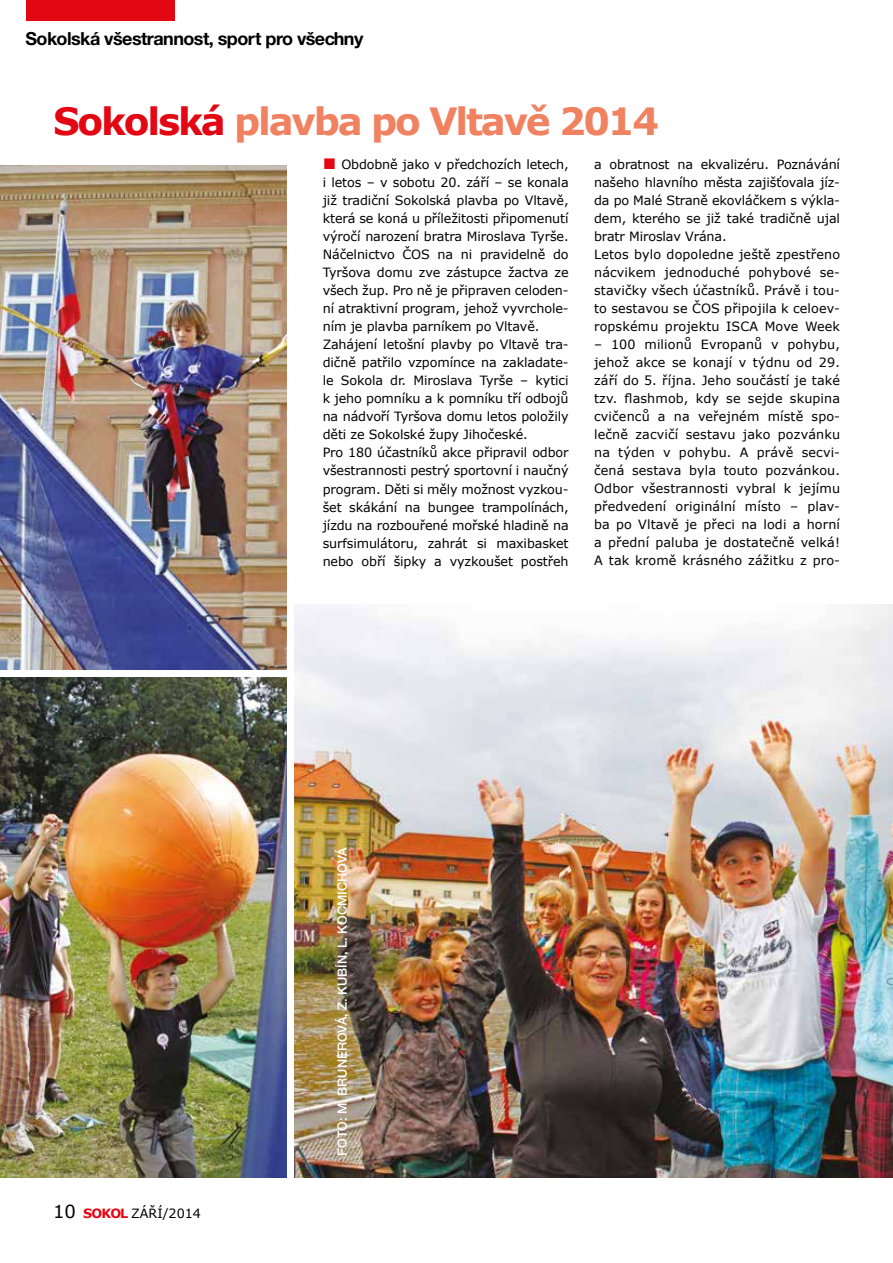
<style>
.page{position:relative;width:893px;height:1263px;background:#fff}
.page>*{position:absolute;margin:0;border:0;box-sizing:border-box;transform-origin:0 0}
.t1{font:700 37.5px "Verdana";letter-spacing:-.06em;color:#f08262}
.t2{font:700 18px "Helvetica Neue CE";letter-spacing:-.03em;color:#000}
.t3{font:12.75px/18px "Verdana";letter-spacing:-.01em;color:#000}
.t4{font:500 12.75px "Helvetica Neue CE";color:#fff}
.s1{color:#e30613}
.s2{font-family:"Franklin Gothic";font-size:22.5px;color:#e30613}
.s3{font-size:18px}
.s4{font-weight:700;color:#e30613}
</style>
<div class="page">
<img style="left:294px;top:605px;width:599px;height:573px">
<div style="left:26px;top:0;width:149px;height:21px;background:#e30613"></div>
<img style="left:0;top:166px;width:286px;height:504px">
<img style="left:0;top:677px;width:286px;height:501px">
<h2 class="t2" style="left:26px;top:27px;width:339px">Sokolská všestrannost, sport pro všechny</h2>
<h1 class="t1" style="left:53px;top:95px;width:607px"><span class="s1">Sokolská</span> plavba po Vltavě 2014</h1>
<p class="t3" style="left:323px;top:156px;width:247px"><span class="s2">■</span> Obdobně jako v předchozích letech, i letos – v sobotu 20. září – se konala již tradiční Sokolská plavba po Vltavě, která se koná u příležitosti připomenutí výročí narození bratra Miroslava Tyrše.<br>Náčelnictvo ČOS na ni pravidelně do Tyršova domu zve zástupce žactva ze všech žup. Pro ně je připraven celoden&shy;ní atraktivní program, jehož vyvrchole&shy;ním je plavba parníkem po Vltavě.<br>Zahájení letošní plavby po Vltavě tra&shy;dičně patřilo vzpomínce na zakladate&shy;le Sokola dr. Miroslava Tyrše – kytici k jeho pomníku a k pomníku tří odbojů na nádvoří Tyršova domu letos položily děti ze Sokolské župy Jihočeské.<br>Pro 180 účastníků akce připravil odbor všestrannosti pestrý sportovní i naučný program. Děti si měly možnost vyzkou&shy;šet skákání na bungee trampolínách, jízdu na rozbouřené mořské hladině na surfsimulátoru, zahrát si maxibasket nebo obří šipky a vyzkoušet postřeh</p>
<p class="t3" style="left:594px;top:155px;width:247px">a obratnost na ekvalizéru. Poznávání našeho hlavního města zajišťovala jíz&shy;da po Malé Straně ekovláčkem s výkla&shy;dem, kterého se již také tradičně ujal bratr Miroslav Vrána.<br>Letos bylo dopoledne ještě zpestřeno nácvikem jednoduché pohybové se&shy;stavičky všech účastníků. Právě i tou&shy;to sestavou se ČOS připojila k celoev&shy;ropskému projektu ISCA Move Week</p>
<p class="t3" style="left:594px;top:336px;width:247px;text-align:justify">– 100 milionů Evropanů v pohybu, jehož akce se konají v týdnu od 29. září do 5. října. Jeho součástí je také tzv. flashmob, kdy se sejde skupina cvičenců a na veřejném místě spo&shy;lečně zacvičí sestavu jako pozvánku na týden v pohybu. A právě secvi&shy;čená sestava byla touto pozvánkou.<br>Odbor všestrannosti vybral k jejímu předvedení originální místo – plav&shy;ba po Vltavě je přeci na lodi a horní a přední paluba je dostatečně velká!<br>A tak kromě krásného zážitku z pro-</p>
<p class="t3" style="left:53px;top:1205px;width:149px"><span class="s3">10</span> <span class="s4">SOKOL</span> ZÁŘÍ/2014</p>
<p class="t4" style="left:335px;top:1155px;width:310px;rotate:-90deg">FOTO: M. BRUNEROVÁ, Z. KUBÍN, L. KOCMICHOVÁ</p>
</div>
